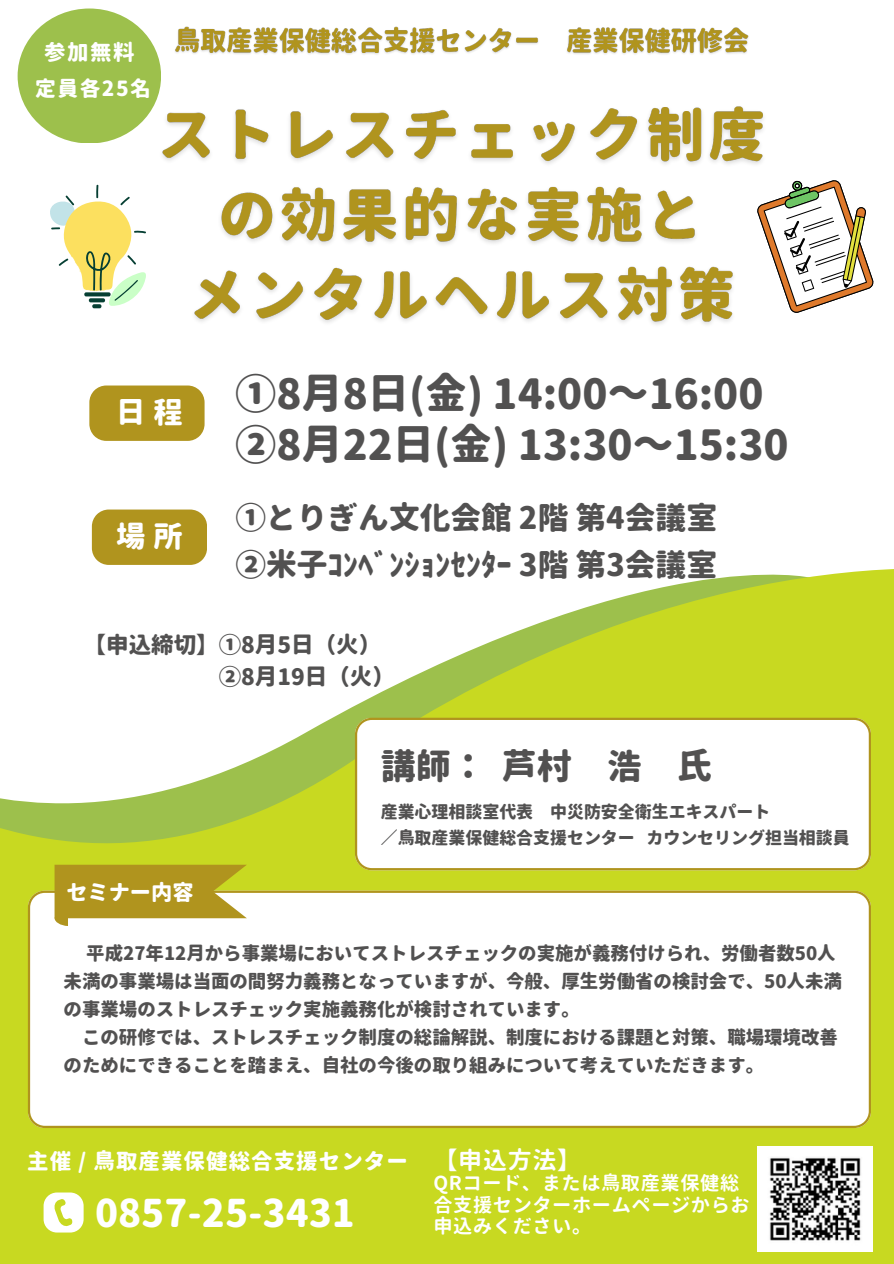
<style>
.page{position:relative;width:894px;height:1264px;background:#fff}
.page>*{position:absolute;margin:0;border:0;box-sizing:border-box;transform-origin:0 0}
.t1{font:800 41.25px "Gen Jyuu Gothic";color:#525151}
.t2{font:800 37.95px "Gen Jyuu Gothic";color:#fff}
.t3{font:800 34.95px "Gen Jyuu Gothic";color:#525151}
.t4{font:800 30.75px "Gen Jyuu Gothic";color:#525151}
.t5{font:800 29.25px "Gen Jyuu Gothic";color:#fff}
.t6{font:700 24px "Gen Jyuu Gothic";color:#fff}
.t7{font:800 22.5px/31.5px "Gen Jyuu Gothic";color:#525151}
.t8{font:800 21.45px "Gen Jyuu Gothic";letter-spacing:.05em;color:#fff}
.t9{font:800 21.15px "Gen Jyuu Gothic";color:#fff}
.t10{font:800 20.7px "Gen Jyuu Gothic";letter-spacing:.07em;color:#fff}
.t11{font:700 19.2px/21.3px "Gen Jyuu Gothic";letter-spacing:.03em;color:#fff}
.t12{font:800 18.45px/28.2px "Gen Jyuu Gothic";color:#525151}
.t13{font:800 16.95px "Gen Jyuu Gothic";color:#525151}
</style>
<div class="page">
<svg style="left:0;top:525px;width:893px;height:341px"></svg>
<div style="left:0;top:866px;width:893px;height:397px;background:#c8d921"></div>
<svg style="left:355px;top:717px;width:515px;height:153px"></svg>
<svg style="left:89px;top:385px;width:115px;height:56px"></svg>
<svg style="left:92px;top:509px;width:115px;height:56px"></svg>
<div style="left:28px;top:890px;width:842px;height:237px;background:#fff"></div>
<svg style="left:44px;top:1192px;width:40px;height:40px"></svg>
<img style="left:153px;top:94px;width:611px;height:231px">
<div style="left:18px;top:9px;width:143px;height:134px;background:#9dc04c;border-radius:50%"></div>
<svg style="left:55px;top:864px;width:192px;height:61px"></svg>
<img style="left:757px;top:1146px;width:115px;height:105px">
<svg style="left:756px;top:180px;width:117px;height:133px"></svg>
<svg style="left:50px;top:184px;width:96px;height:124px"></svg>
<img style="left:175px;top:26px;width:574px;height:29px">
<h5 class="t8" style="left:44px;top:37px;width:92px">参加無料</h5>
<p class="t10" style="left:35px;top:74px;width:117px">定員各25名</p>
<h2 class="t5" style="left:116px;top:392px;width:68px">日程</h2>
<h2 class="t5" style="left:116px;top:516px;width:68px">場所</h2>
<p class="t1" style="left:235px;top:364px;width:529px">①8月8日(金) 14:00～16:00</p>
<p class="t1" style="left:235px;top:415px;width:554px">②8月22日(金) 13:30～15:30</p>
<h4 class="t4" style="left:235px;top:496px;width:483px">①とりぎん文化会館 2階第4会議室</h4>
<p class="t4" style="left:235px;top:543px;width:483px">②米子ｺﾝﾍﾞ ﾝｼｮﾝｾﾝﾀｰ 3階第3会議室</p>
<h4 class="t7" style="left:84px;top:629px;width:313px">【申込締切】①8月5日（火）　　　　　　②8月19日（火）</h4>
<h4 class="t3" style="left:380px;top:741px;width:332px">講師：芦村 浩 氏</h4>
<h6 class="t9" style="left:66px;top:877px;width:129px">セミナー内容</h6>
<h4 class="t13" style="left:380px;top:800px;width:391px">産業心理相談室代表 中災防安全衛生エキスパート</h4>
<p class="t13" style="left:380px;top:826px;width:470px">／鳥取産業保健総合支援センター カウンセリング担当相談員</p>
<h6 class="t12" style="left:64px;top:938px;width:779px;text-indent:23px">平成27年12月から事業場においてストレスチェックの実施が義務付けられ、労働者数50人未満の事業場は当面の間努力義務となっていますが、今般、厚生労働省の検討会で、50人未満の事業場のストレスチェック実施義務化が検討されています。</h6>
<p class="t12" style="left:64px;top:1023px;width:775px;text-indent:18px">この研修では、ストレスチェック制度の総論解説、制度における課題と対策、職場環境改善のためにできることを踏まえ、自社の今後の取り組みについて考えていただきます。</p>
<h6 class="t8" style="left:27px;top:1145px;width:382px">主催 / 鳥取産業保健総合支援センター</h6>
<h3 class="t2" style="left:95px;top:1185px;width:261px">0857-25-3431</h3>
<p class="t6" style="left:433px;top:1143px;width:149px">【申込方法】</p>
<p class="t11" style="left:433px;top:1172px;width:318px">QRコード、または鳥取産業保健総合支援センターホームページからお申込みください。</p>
</div>
